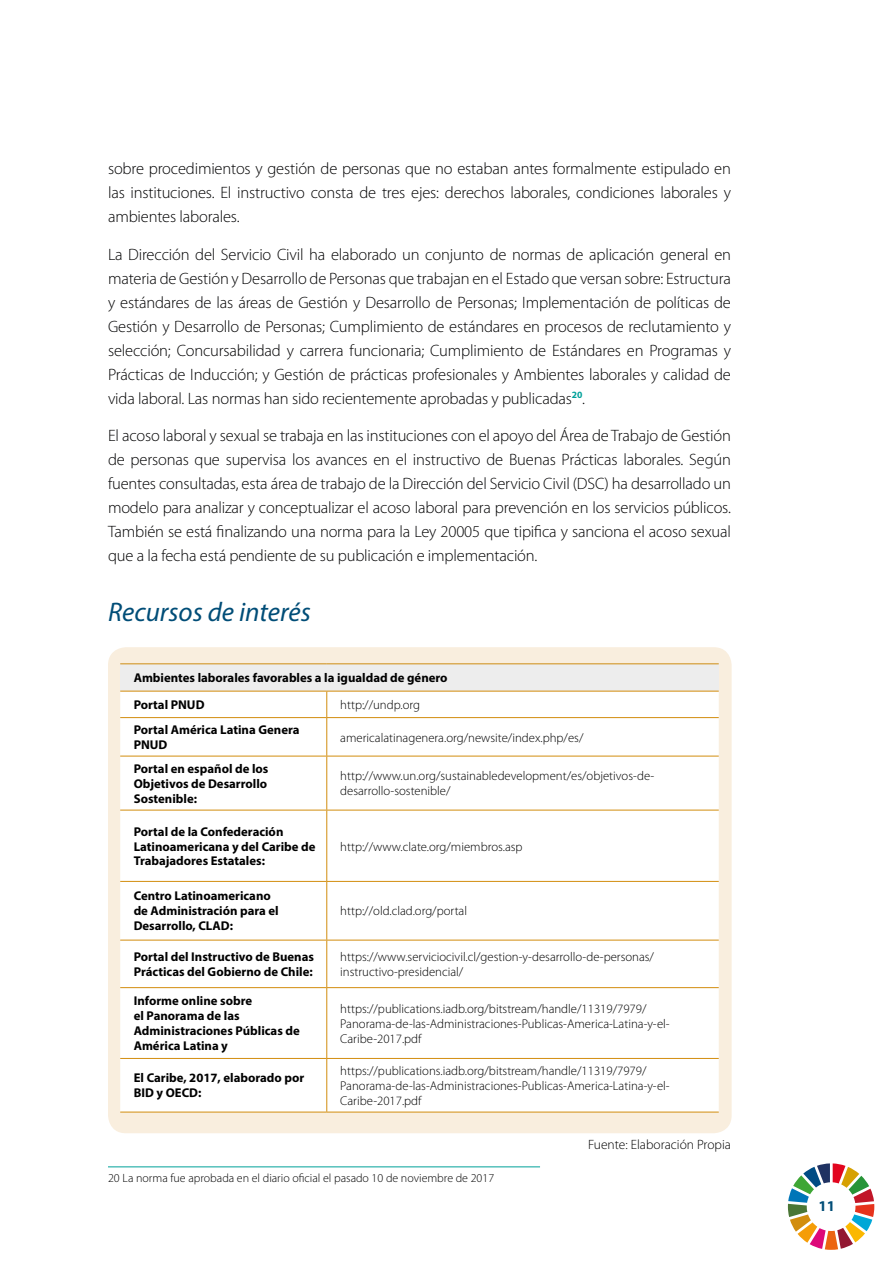
<style>
.page{position:relative;width:893px;height:1263px;background:#fff}
.page>*{position:absolute;margin:0;border:0;box-sizing:border-box;transform-origin:0 0}
.t1{font:italic 27px "Myriad Pro";color:#004d77}
.t2{font:300 16.5px/24px "Myriad Pro";letter-spacing:-.01em;color:#020203;text-align:justify}
.t3{font:700 15px "Myriad Pro";color:#004d77}
.t4{font:300 13.5px "Myriad Pro";color:#000}
.t5{font:300 12.75px/15px "Myriad Pro";color:#000}
.t6{font:700 12.75px/15px "Myriad Pro";color:#000}
.t7{font:300 12px "Myriad Pro";color:#000}
</style>
<div class="page">
<svg style="left:788px;top:1163px;width:86px;height:87px"></svg>
<div style="left:108px;top:647px;width:624px;height:486px;background:#f9eede;border-radius:18px"></div>
<div style="left:120px;top:664px;width:599px;height:27px;background:#ededed"></div>
<div style="left:120px;top:692px;width:599px;height:420px;background:#fff"></div>
<hr style="left:120px;top:663px;width:207px;height:1px;background:#d28d0e">
<hr style="left:327px;top:663px;width:392px;height:1px;background:#d28d0e">
<hr style="left:120px;top:691px;width:207px;height:1px;background:#d28d0e">
<hr style="left:327px;top:691px;width:392px;height:1px;background:#d28d0e">
<svg style="left:326px;top:691px;width:1px;height:26px"></svg>
<hr style="left:120px;top:717px;width:207px;height:1px;background:#d28d0e">
<hr style="left:327px;top:717px;width:392px;height:1px;background:#d28d0e">
<hr style="left:326px;top:718px;width:1px;height:38px;background:#d28d0e">
<hr style="left:120px;top:756px;width:207px;height:1px;background:#d28d0e">
<hr style="left:327px;top:756px;width:392px;height:1px;background:#d28d0e">
<hr style="left:326px;top:756px;width:1px;height:54px;background:#d28d0e">
<hr style="left:120px;top:810px;width:207px;height:1px;background:#d28d0e">
<hr style="left:327px;top:810px;width:392px;height:1px;background:#d28d0e">
<hr style="left:326px;top:810px;width:1px;height:71px;background:#d28d0e">
<hr style="left:120px;top:881px;width:207px;height:1px;background:#d28d0e">
<hr style="left:327px;top:881px;width:392px;height:1px;background:#d28d0e">
<hr style="left:326px;top:882px;width:1px;height:58px;background:#d28d0e">
<hr style="left:120px;top:940px;width:207px;height:1px;background:#d28d0e">
<hr style="left:327px;top:940px;width:392px;height:1px;background:#d28d0e">
<hr style="left:326px;top:940px;width:1px;height:47px;background:#d28d0e">
<hr style="left:120px;top:987px;width:207px;height:1px;background:#d28d0e">
<hr style="left:327px;top:987px;width:392px;height:1px;background:#d28d0e">
<hr style="left:326px;top:988px;width:1px;height:70px;background:#d28d0e">
<hr style="left:120px;top:1058px;width:207px;height:1px;background:#d28d0e">
<hr style="left:327px;top:1058px;width:392px;height:1px;background:#d28d0e">
<hr style="left:326px;top:1059px;width:1px;height:53px;background:#d28d0e">
<hr style="left:120px;top:1112px;width:207px;height:1px;background:#d28d0e">
<hr style="left:327px;top:1112px;width:392px;height:1px;background:#d28d0e">
<hr style="left:108px;top:1166px;width:432px;height:1px;background:#00a19a">
<p class="t2" style="left:108px;top:157px;width:624px">sobre procedimientos y gestión de personas que no estaban antes formalmente estipulado en las instituciones. El instructivo consta de tres ejes: derechos laborales, condiciones laborales y ambientes laborales.</p>
<p class="t2" style="left:108px;top:243px;width:624px">La Dirección del Servicio Civil ha elaborado un conjunto de normas de aplicación general en materia de Gestión y Desarrollo de Personas que trabajan en el Estado que versan sobre: Estructura y estándares de las áreas de Gestión y Desarrollo de Personas; Implementación de políticas de Gestión y Desarrollo de Personas; Cumplimiento de estándares en procesos de reclutamiento y selección; Concursabilidad y carrera funcionaria; Cumplimiento de Estándares en Programas y Prácticas de Inducción; y Gestión de prácticas profesionales y Ambientes laborales y calidad de vida laboral. Las normas han sido recientemente aprobadas y publicadas<sup>20</sup>.</p>
<p class="t2" style="left:108px;top:424px;width:624px">El acoso laboral y sexual se trabaja en las instituciones con el apoyo del Área de Trabajo de Gestión de personas que supervisa los avances en el instructivo de Buenas Prácticas laborales. Según fuentes consultadas, esta área de trabajo de la Dirección del Servicio Civil (DSC) ha desarrollado un modelo para analizar y conceptualizar el acoso laboral para prevención en los servicios públicos.<br>También se está finalizando una norma para la Ley 20005 que tipifica y sanciona el acoso sexual que a la fecha está pendiente de su publicación e implementación.</p>
<h1 class="t1" style="left:108px;top:596px;width:204px">Recursos de interés</h1>
<p class="t6" style="left:134px;top:664px;width:315px;line-height:26.8px">Ambientes laborales favorables a la igualdad de género<br>Portal PNUD</p>
<p class="t5" style="left:340px;top:698px;width:81px">http://undp.org</p>
<p class="t6" style="left:134px;top:722px;width:167px">Portal América Latina Genera<br>PNUD</p>
<p class="t5" style="left:340px;top:730px;width:245px">americalatinagenera.org/newsite/index.php/es/</p>
<p class="t6" style="left:134px;top:761px;width:136px;text-align:justify">Portal en español de los Objetivos de Desarrollo Sostenible:</p>
<p class="t5" style="left:340px;top:769px;width:316px">http://www.un.org/sustainabledevelopment/es/objetivos-de&shy;desarrollo-sostenible/</p>
<p class="t6" style="left:134px;top:823px;width:183px">Portal de la Confederación<br>Latinoamericana y del Caribe de<br>Trabajadores Estatales:</p>
<p class="t5" style="left:340px;top:839px;width:184px">http://www.clate.org/miembros.asp</p>
<p class="t6" style="left:134px;top:888px;width:147px">Centro Latinoamericano de Administración para el<br>Desarrollo, CLAD:</p>
<p class="t5" style="left:340px;top:904px;width:128px">http://old.clad.org/portal</p>
<p class="t6" style="left:134px;top:949px;width:182px">Portal del Instructivo de Buenas<br>Prácticas del Gobierno de Chile:</p>
<p class="t5" style="left:340px;top:949px;width:315px">https://www.serviciocivil.cl/gestion-y-desarrollo-de-personas/ instructivo-presidencial/</p>
<p class="t6" style="left:134px;top:993px;width:168px">Informe online sobre<br>el Panorama de las<br>Administraciones Públicas de<br>América Latina y</p>
<p class="t5" style="left:340px;top:1001px;width:331px">https://publications.iadb.org/bitstream/handle/11319/7979/<br>Panorama-de-las-Administraciones-Publicas-America-Latina-y-el-<br>Caribe-2017.pdf</p>
<p class="t6" style="left:134px;top:1070px;width:172px">El Caribe, 2017, elaborado por<br>BID y OECD:</p>
<p class="t5" style="left:340px;top:1063px;width:331px">https://publications.iadb.org/bitstream/handle/11319/7979/<br>Panorama-de-las-Administraciones-Publicas-America-Latina-y-el-<br>Caribe-2017.pdf</p>
<p class="t7" style="left:108px;top:1171px;width:388px">20 La norma fue aprobada en el diario oficial el pasado 10 de noviembre de 2017</p>
<p class="t4" style="left:588px;top:1137px;width:144px">Fuente: Elaboración Propia</p>
<p class="t3" style="left:818px;top:1196px;width:18px">11</p>
</div>
